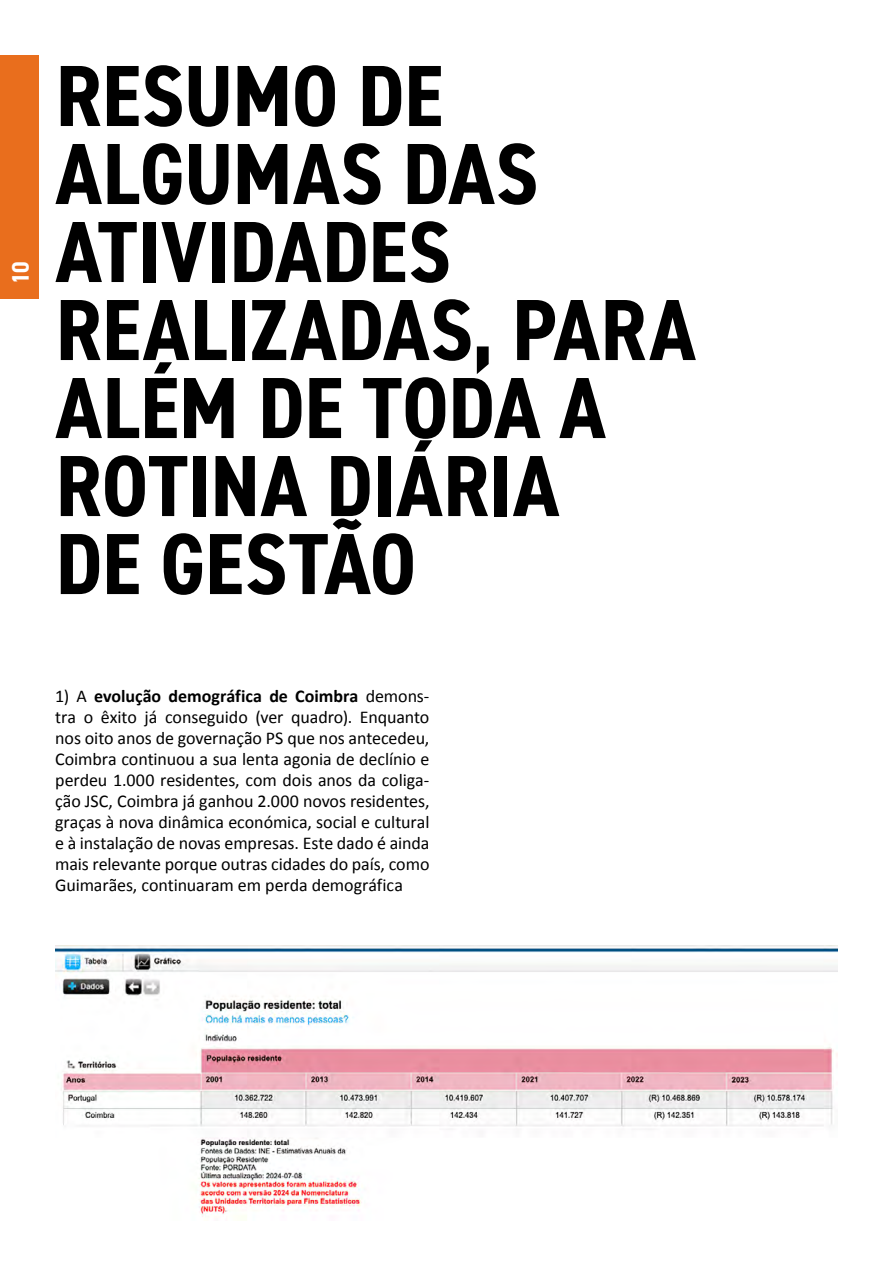
<style>
.page{position:relative;width:893px;height:1263px;background:#fff}
.page>*{position:absolute;margin:0;border:0;box-sizing:border-box;transform-origin:0 0}
.TITULO_T1{font:700 condensed 87px/78px "DIN2014";color:#000}
.t1{font:700 condensed 24px "DIN2014";color:#fff}
.TEXTO_COM_ESPAÇO{font:18px/21px "Calibri";letter-spacing:-.005em;color:#000;text-align:justify}
.s1{font-weight:700}
</style>
<div class="page">
<div style="left:0;top:55px;width:38px;height:243px;background:#e96e1d"></div>
<img style="left:55px;top:945px;width:782px;height:273px">
<h2 class="t1" style="left:5px;top:284px;width:23px;rotate:-90deg">10</h2>
<p class="TITULO_T1" style="left:56px;top:56px;width:641px">RESUMO DE<br>ALGUMAS DAS<br>ATIVIDADES<br>REALIZADAS, PARA<br>ALÉM DE TODA A<br>ROTINA DIÁRIA<br>DE GESTÃO</p>
<p class="TEXTO_COM_ESPAÇO" style="left:55px;top:686px;width:376px">1) A <span class="s1">evolução demográfica de Coimbra</span> demons&shy;tra o êxito já conseguido (ver quadro). Enquanto nos oito anos de governação PS que nos antecedeu, Coimbra continuou a sua lenta agonia de declínio e perdeu 1.000 residentes, com dois anos da coliga&shy;ção JSC, Coimbra já ganhou 2.000 novos residentes, graças à nova dinâmica económica, social e cultural e à instalação de novas empresas. Este dado é ainda mais relevante porque outras cidades do país, como Guimarães, continuaram em perda demográfica</p>
</div>
